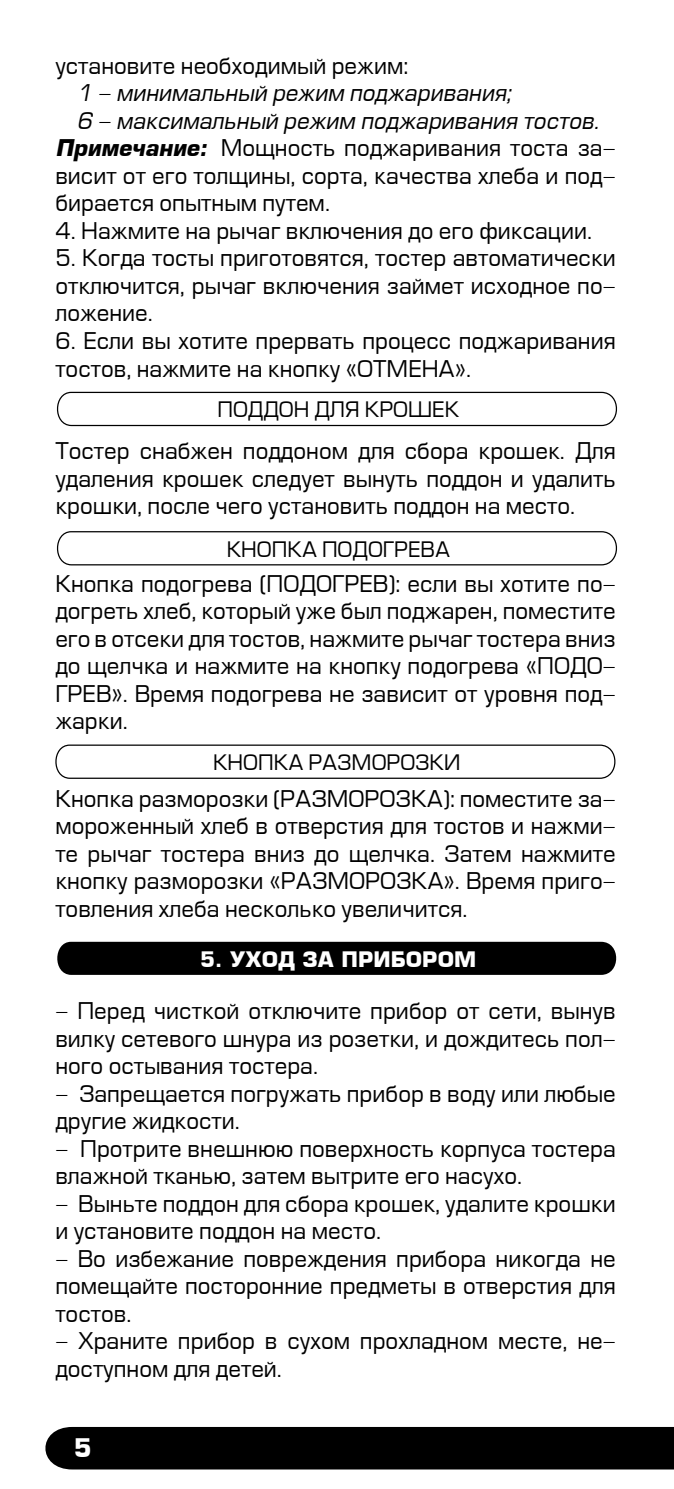
<style>
.page{position:relative;width:674px;height:1489px;background:#fff}
.page>*{position:absolute;margin:0;border:0;box-sizing:border-box;transform-origin:0 0}
.t1{font:700 25px "Europe";color:#fff}
.t2{font:22.5px/27.5px "Europe";color:#000;text-align:justify}
.t3{font:italic 22.5px "Europe";color:#000}
.t4{font:20.75px "Europe";color:#000}
.t5{font:700 20.75px "Europe";color:#fff}
.s1{font-weight:700;font-style:italic}
</style>
<div class="page">
<div style="left:45px;top:1426px;width:628px;height:43px;background:#000"></div>
<div style="left:57px;top:941px;width:560px;height:33px;background:#000"></div>
<svg style="left:56px;top:391px;width:561px;height:36px"></svg>
<div style="left:68px;top:401px;width:540px;height:21px;background:#fff"></div>
<svg style="left:56px;top:531px;width:561px;height:35px"></svg>
<div style="left:68px;top:540px;width:540px;height:21px;background:#fff"></div>
<svg style="left:55px;top:744px;width:561px;height:35px"></svg>
<div style="left:67px;top:754px;width:539px;height:20px;background:#fff"></div>
<p class="t2" style="left:55px;top:53px;width:354px">установите необходимый режим:</p>
<p class="t3" style="left:77px;top:81px;width:435px">1 - минимальный режим поджаривания;</p>
<p class="t3" style="left:77px;top:109px;width:523px">6 - максимальный режим поджаривания тостов.</p>
<p class="t2" style="left:55px;top:135px;width:561px"><span class="s1">Примечание:</span> Мощность поджаривания тоста за-</p>
<p class="t2" style="left:55px;top:163px;width:561px">висит от его толщины, сорта, качества хлеба и под-</p>
<p class="t2" style="left:55px;top:190px;width:276px">бирается опытным путем.</p>
<p class="t2" style="left:55px;top:218px;width:538px">4. Нажмите на рычаг включения до его фиксации.</p>
<p class="t2" style="left:55px;top:245px;width:561px">5. Когда тосты приготовятся, тостер автоматически отключится, рычаг включения займет исходное по&shy;ложение.</p>
<p class="t2" style="left:55px;top:328px;width:561px">6. Если вы хотите прервать процесс поджаривания тостов, нажмите на кнопку «ОТМЕНА».</p>
<p class="t4" style="left:217px;top:399px;width:243px">ПОДДОН ДЛЯ КРОШЕК</p>
<p class="t2" style="left:55px;top:438px;width:561px">Тостер снабжен поддоном для сбора крошек. Для удаления крошек следует вынуть поддон и удалить крошки, после чего установить поддон на место.</p>
<p class="t4" style="left:226px;top:538px;width:225px">КНОПКА ПОДОГРЕВА</p>
<p class="t2" style="left:55px;top:570px;width:561px">Кнопка подогрева (ПОДОГРЕВ): если вы хотите по&shy;догреть хлеб, который уже был поджарен, поместите его в отсеки для тостов, нажмите рычаг тостера вниз до щелчка и нажмите на кнопку подогрева «ПОДО-ГРЕВ». Время подогрева не зависит от уровня под&shy;жарки.</p>
<p class="t4" style="left:213px;top:751px;width:249px">КНОПКА РАЗМОРОЗКИ</p>
<p class="t2" style="left:55px;top:785px;width:561px">Кнопка разморозки (РАЗМОРОЗКА): поместите за&shy;мороженный хлеб в отверстия для тостов и нажми&shy;те рычаг тостера вниз до щелчка. Затем нажмите кнопку разморозки «РАЗМОРОЗКА». Время приго&shy;товления хлеба несколько увеличится.</p>
<p class="t5" style="left:200px;top:946px;width:277px">5. УХОД ЗА ПРИБОРОМ</p>
<p class="t2" style="left:55px;top:998px;width:561px">- Перед чисткой отключите прибор от сети, вынув вилку сетевого шнура из розетки, и дождитесь пол&shy;ного остывания тостера.</p>
<p class="t2" style="left:55px;top:1080px;width:561px">- Запрещается погружать прибор в воду или любые другие жидкости.</p>
<p class="t2" style="left:55px;top:1135px;width:561px">- Протрите внешнюю поверхность корпуса тостера влажной тканью, затем вытрите его насухо.</p>
<p class="t2" style="left:55px;top:1190px;width:561px">- Выньте поддон для сбора крошек, удалите крошки и установите поддон на место.</p>
<p class="t2" style="left:55px;top:1245px;width:561px">- Во избежание повреждения прибора никогда не помещайте посторонние предметы в отверстия для тостов.</p>
<p class="t2" style="left:55px;top:1328px;width:561px">- Храните прибор в сухом прохладном месте, не&shy;доступном для детей.</p>
<p class="t1" style="left:74px;top:1432px;width:19px">5</p>
</div>
